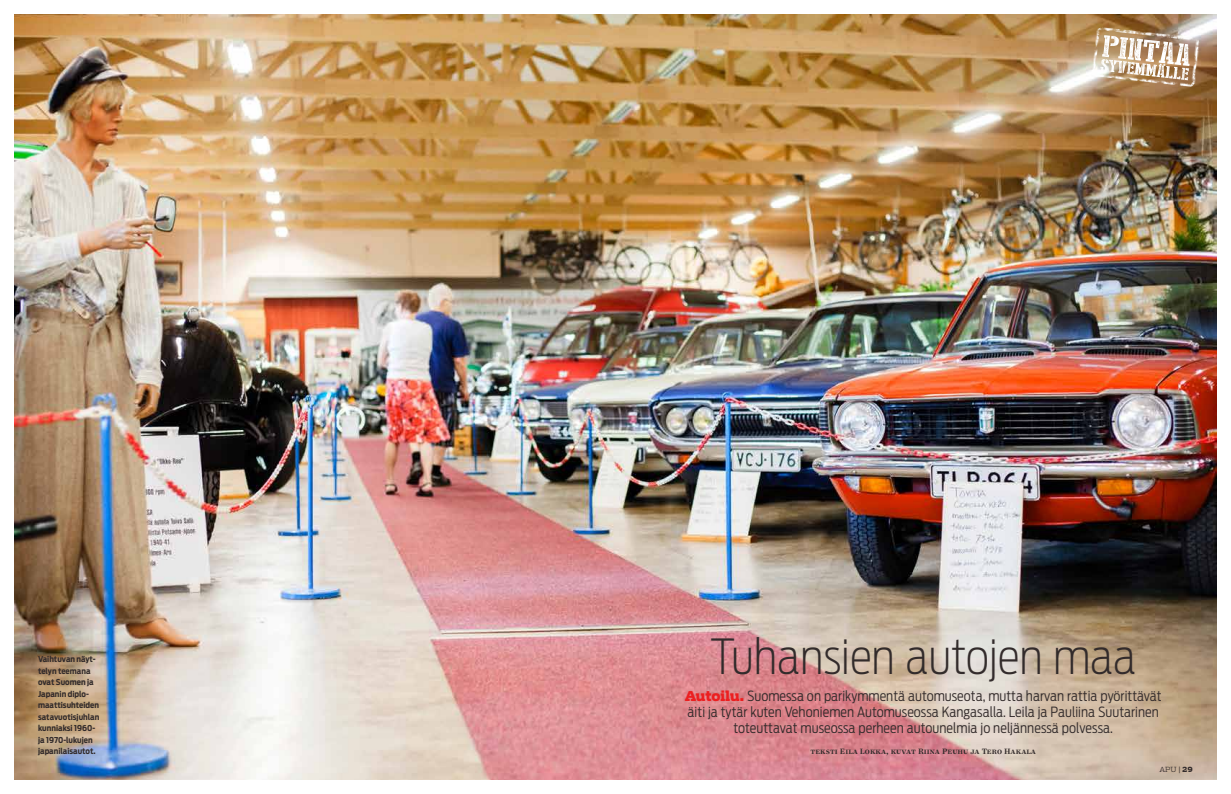
<style>
.page{position:relative;width:1231px;height:794px;background:#fff}
.page>*{position:absolute;margin:0;border:0;box-sizing:border-box;transform-origin:0 0}
.t1{font:200 48px "Antenna Cond";color:#322b2b}
.t2{font:300 14px/16px "Antenna Cond";letter-spacing:.005em;color:#322b2b;text-align:center}
.t3{font:700 8.5px "Ingeborg";letter-spacing:.005em;color:#322b2b}
.t4{font:700 8.1px/11.5px "Antenna Cond";letter-spacing:.005em;color:#322b2b}
.t5{font:300 7px "Receiver";color:#322b2b}
.s1{font-family:"Receiver";font-weight:900;font-size:13.4px;color:#ec1f20}
.s2{font-weight:900}
</style>
<div class="page">
<img style="left:14px;top:14px;width:1202px;height:766px">
<img style="left:1089px;top:25px;width:112px;height:66px">
<svg style="left:1100px;top:35px;width:89px;height:45px"></svg>
<p class="t4" style="left:38px;top:653px;width:63px">Vaihtuvan näyt&shy;telyn teemana ovat Suomen ja<br>Japanin diplo&shy;maattisuhteiden satavuotisjuhlan kunniaksi 1960- ja 1970-lukujen japanilaisautot.</p>
<h1 class="t1" style="left:710px;top:627px;width:427px">Tuhansien autojen maa</h1>
<p class="t2" style="left:684px;top:688px;width:478px"><span class="s1">Autoilu.</span> Suomessa on parikymmentä automuseota, mutta harvan rattia pyörittävät äiti ja tytär kuten Vehoniemen Automuseossa Kangasalla. Leila ja Pauliina Suutarinen toteuttavat museossa perheen autounelmia jo neljännessä polvessa.</p>
<p class="t3" style="left:810px;top:746px;width:227px">teksti Eila Lokka, kuvat Riina Peuhu ja Tero Hakala</p>
<p class="t5" style="left:1159px;top:765px;width:35px">APU | <span class="s2">29</span></p>
</div>
